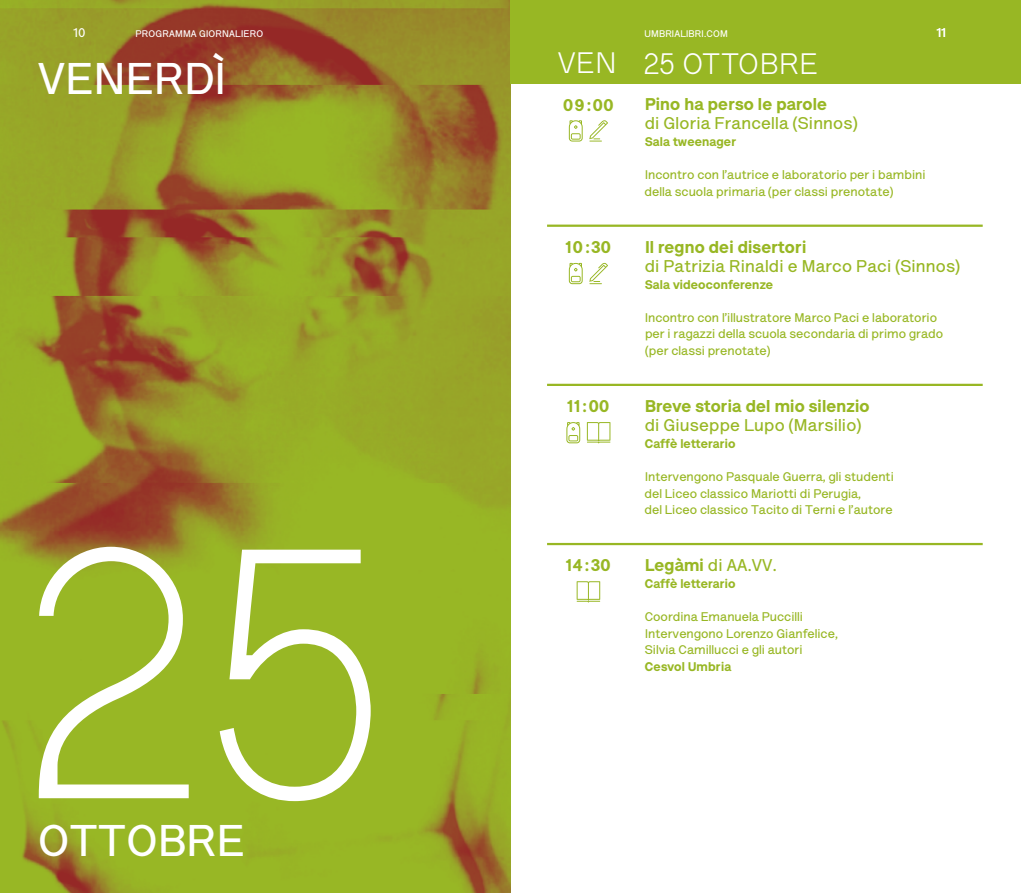
<style>
.page{position:relative;width:1021px;height:893px;background:#fff}
.page>*{position:absolute;margin:0;border:0;box-sizing:border-box;transform-origin:0 0}
.t1{font:700 45px "Lettera Text Pro";letter-spacing:.01em;color:#fff}
.t2{font:30px "Lettera Text Pro";letter-spacing:.02em;color:#fff}
.t3{font:700 17.25px "Lettera Text Pro";letter-spacing:.01em;color:#98b724}
.t4{font:900 17.25px "Lettera Text Pro";letter-spacing:.01em;color:#98b724}
.t5{font:700 12.75px/16.5px "Lettera Text Pro";color:#98b724}
.t6{font:900 12.75px "Lettera Text Pro";letter-spacing:.01em;color:#98b724}
.t7{font:700 12.75px "Lettera Text Pro";color:#fff}
.t8{font:700 9.75px "Lettera Text Pro";letter-spacing:.02em;color:#fff}
.s1{font-weight:900}
</style>
<div class="page">
<img style="left:0;top:0;width:510px;height:893px">
<div style="left:510px;top:0;width:510px;height:84px;background:#98b724"></div>
<svg style="left:569px;top:120px;width:13px;height:22px"></svg>
<svg style="left:589px;top:120px;width:19px;height:22px"></svg>
<svg style="left:569px;top:263px;width:13px;height:21px"></svg>
<svg style="left:589px;top:263px;width:19px;height:21px"></svg>
<svg style="left:566px;top:422px;width:14px;height:21px"></svg>
<svg style="left:586px;top:422px;width:24px;height:21px"></svg>
<svg style="left:576px;top:581px;width:24px;height:21px"></svg>
<hr style="left:547px;top:225px;width:435px;height:2px;background:#98b724">
<hr style="left:547px;top:384px;width:435px;height:2px;background:#98b724">
<hr style="left:547px;top:543px;width:435px;height:2px;background:#98b724">
<svg style="left:39px;top:547px;width:150px;height:251px;background:#97b425"></svg>
<div style="left:220px;top:550px;width:151px;height:251px;background:#98b725"></div>
<p class="t7" style="left:74px;top:25px;width:14px">10</p>
<p class="t8" style="left:136px;top:28px;width:129px">PROGRAMMA GIORNALIERO</p>
<p class="t8" style="left:644px;top:28px;width:85px">UMBRIALIBRI.COM</p>
<h1 class="t1" style="left:38px;top:53px;width:189px">VENERDÌ</h1>
<h2 class="t2" style="left:557px;top:46px;width:262px">VEN 25 OTTOBRE</h2>
<h3 class="t4" style="left:563px;top:94px;width:52px">09:00</h3>
<h3 class="t4" style="left:645px;top:94px;width:183px">Pino ha perso le parole</h3>
<h3 class="t3" style="left:644px;top:114px;width:214px">di Gloria Francella (Sinnos)</h3>
<p class="t6" style="left:645px;top:134px;width:93px">Sala tweenager</p>
<p class="t5" style="left:644px;top:167px;width:282px">Incontro con l’autrice e laboratorio per i bambini della scuola primaria (per classi prenotate)</p>
<p class="t7" style="left:936px;top:25px;width:11px">11</p>
<h1 class="t1" style="left:38px;top:815px;width:208px">OTTOBRE</h1>
<h3 class="t4" style="left:566px;top:236px;width:47px">10:30</h3>
<h3 class="t4" style="left:645px;top:236px;width:162px">Il regno dei disertori</h3>
<h3 class="t3" style="left:644px;top:256px;width:317px">di Patrizia Rinaldi e Marco Paci (Sinnos)</h3>
<p class="t6" style="left:645px;top:276px;width:130px">Sala videoconferenze</p>
<p class="t5" style="left:645px;top:309px;width:300px">Incontro con l’illustratore Marco Paci e laboratorio per i ragazzi della scuola secondaria di primo grado (per classi prenotate)</p>
<h3 class="t4" style="left:567px;top:396px;width:43px">11:00</h3>
<h3 class="t4" style="left:645px;top:396px;width:226px">Breve storia del mio silenzio</h3>
<h3 class="t3" style="left:644px;top:415px;width:218px">di Giuseppe Lupo (Marsilio)</h3>
<p class="t6" style="left:645px;top:436px;width:92px">Caffè letterario</p>
<p class="t5" style="left:644px;top:468px;width:251px">Intervengono Pasquale Guerra, gli studenti del Liceo classico Mariotti di Perugia,<br>del Liceo classico Tacito di Terni e l’autore</p>
<h3 class="t4" style="left:566px;top:555px;width:46px">14:30</h3>
<h3 class="t3" style="left:645px;top:556px;width:133px"><span class="s1">Legàmi</span> di AA.VV.</h3>
<p class="t6" style="left:645px;top:576px;width:92px">Caffè letterario</p>
<p class="t5" style="left:644px;top:609px;width:195px">Coordina Emanuela Puccilli<br>Intervengono Lorenzo Gianfelice,<br>Silvia Camillucci e gli autori</p>
<p class="t6" style="left:645px;top:659px;width:88px">Cesvol Umbria</p>
</div>
